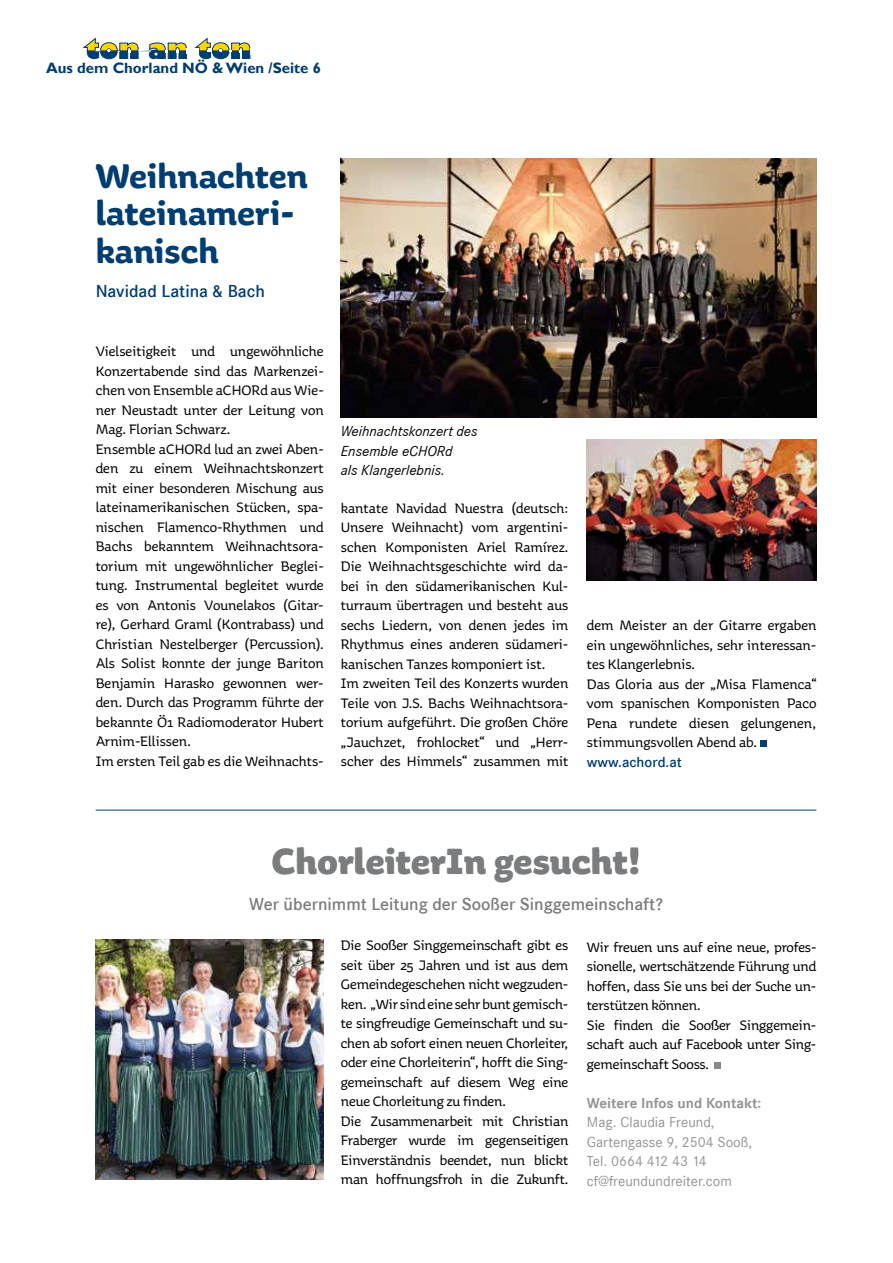
<style>
.page{position:relative;width:893px;height:1263px;background:#fff}
.page>*{position:absolute;margin:0;border:0;box-sizing:border-box;transform-origin:0 0}
.t1{font:800 37.5px "Aniuk";color:#7b7c7e}
.t2{font:700 36px/37.5px "Aniuk";color:#003d71}
.t3{font:600 18px "Corporate S";color:#7b7c7e}
.t4{font:600 18px "Corporate S";color:#003d71}
.t5{font:15px/19.5px "Aniuk";letter-spacing:-.005em;color:#000}
.t6{font:15px/19.5px "Corporate S";color:#929395}
.t7{font:italic 15px/19.5px "Corporate S";color:#000}
.t8{font:700 15px "Gill Sans";color:#003d71}
.t9{font:700 15px "Corporate S";color:#929395}
.t10{font:600 15px "Corporate S";color:#003d71}
</style>
<div class="page">
<svg style="left:83px;top:38px;width:168px;height:21px"></svg>
<img style="left:341px;top:158px;width:475px;height:260px">
<svg style="left:760px;top:741px;width:6px;height:6px"></svg>
<img style="left:587px;top:439px;width:229px;height:141px">
<hr style="left:96px;top:810px;width:720px;height:1px;background:#003d71">
<div style="left:714px;top:1062px;width:7px;height:7px;background:#87888a"></div>
<img style="left:96px;top:940px;width:228px;height:240px">
<p class="t8" style="left:46px;top:58px;width:276px">Aus dem Chorland NÖ &amp; Wien /Seite 6</p>
<h2 class="t2" style="left:96px;top:157px;width:214px">Weihnachten lateinameri&shy;kanisch</h2>
<p class="t4" style="left:96px;top:281px;width:171px">Navidad Latina &amp; Bach</p>
<p class="t5" style="left:96px;top:341px;width:230px">Vielseitigkeit und ungewöhnliche Konzertabende sind das Markenzei&shy;chen von Ensemble aCHORd aus Wie&shy;ner Neustadt unter der Leitung von Mag. Florian Schwarz.<br>Ensemble aCHORd lud an zwei Aben&shy;den zu einem Weihnachtskonzert mit einer besonderen Mischung aus lateinamerikanischen Stücken, spa&shy;nischen Flamenco-Rhythmen und Bachs bekanntem Weihnachtsora&shy;torium mit ungewöhnlicher Beglei&shy;tung. Instrumental begleitet wurde es von Antonis Vounelakos (Gitar&shy;re), Gerhard Graml (Kontrabass) und Christian Nestelberger (Percussion).<br>Als Solist konnte der junge Bariton Benjamin Harasko gewonnen wer&shy;den. Durch das Programm führte der bekannte Ö1 Radiomoderator Hubert Arnim-Ellissen.<br>Im ersten Teil gab es die Weihnachts-</p>
<p class="t7" style="left:341px;top:422px;width:138px">Weihnachtskonzert des<br>Ensemble eCHORd<br>als Klangerlebnis.</p>
<p class="t5" style="left:341px;top:498px;width:229px">kantate Navidad Nuestra (deutsch:<br>Unsere Weihnacht) vom argentini&shy;schen Komponisten Ariel Ramírez.<br>Die Weihnachtsgeschichte wird da&shy;bei in den südamerikanischen Kul&shy;turraum übertragen und besteht aus sechs Liedern, von denen jedes im Rhythmus eines anderen südameri&shy;kanischen Tanzes komponiert ist.<br>Im zweiten Teil des Konzerts wurden Teile von J.S. Bachs Weihnachtsora&shy;torium aufgeführt. Die großen Chöre „Jauchzet, frohlocket“ und „Herr&shy;scher des Himmels“ zusammen mit</p>
<p class="t5" style="left:587px;top:615px;width:231px">dem Meister an der Gitarre ergaben ein ungewöhnliches, sehr interessan&shy;tes Klangerlebnis.<br>Das Gloria aus der „Misa Flamenca“ vom spanischen Komponisten Paco<br>Pena rundete diesen gelungenen, stimmungsvollen Abend ab.</p>
<p class="t10" style="left:587px;top:753px;width:97px">www.achord.at</p>
<h1 class="t1" style="left:272px;top:838px;width:371px">ChorleiterIn gesucht!</h1>
<p class="t3" style="left:249px;top:894px;width:415px">Wer übernimmt Leitung der Sooßer Singgemeinschaft?</p>
<p class="t5" style="left:341px;top:936px;width:229px">Die Sooßer Singgemeinschaft gibt es seit über 25 Jahren und ist aus dem Gemeindegeschehen nicht wegzuden&shy;ken. „Wir sind eine sehr bunt gemisch&shy;te singfreudige Gemeinschaft und su&shy;chen ab sofort einen neuen Chorleiter, oder eine Chorleiterin“, hofft die Sing&shy;gemeinschaft auf diesem Weg eine neue Chorleitung zu finden.<br>Die Zusammenarbeit mit Christian Fraberger wurde im gegenseitigen Einverständnis beendet, nun blickt man hoffnungsfroh in die Zukunft.</p>
<p class="t5" style="left:587px;top:937px;width:231px">Wir freuen uns auf eine neue, profes&shy;sionelle, wertschätzende Führung und hoffen, dass Sie uns bei der Suche un&shy;terstützen können.<br>Sie finden die Sooßer Singgemein&shy;schaft auch auf Facebook unter Sing&shy;gemeinschaft Sooss.</p>
<p class="t9" style="left:587px;top:1094px;width:176px">Weitere Infos und Kontakt:</p>
<p class="t6" style="left:587px;top:1113px;width:167px">Mag. Claudia Freund,<br>Gartengasse 9, 2504 Sooß,<br>Tel. 0664 412 43 14 cf@freundundreiter.com</p>
</div>
